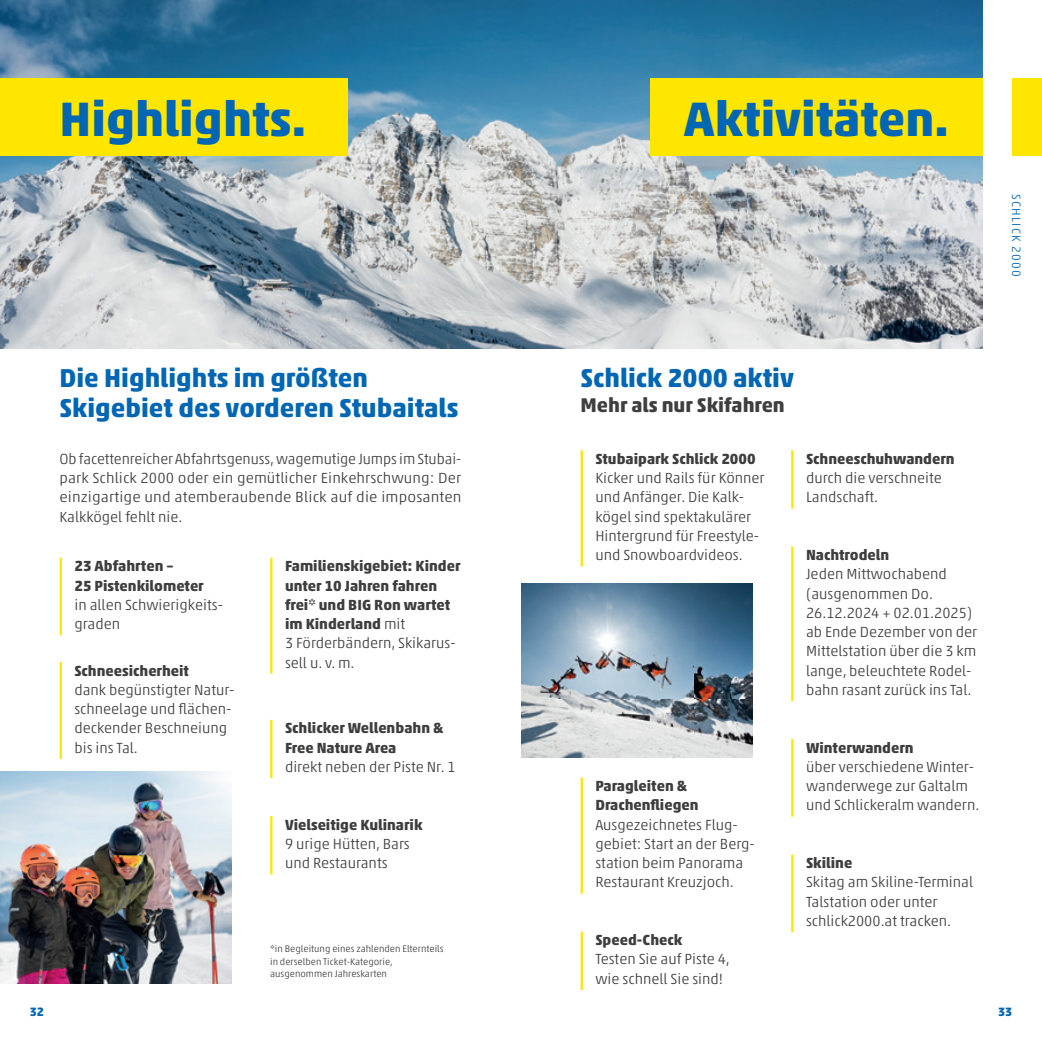
<style>
.page{position:relative;width:1042px;height:1042px;background:#fff}
.page>*{position:absolute;margin:0;border:0;box-sizing:border-box;transform-origin:0 0}
.t1{font:700 49px "Akko Std";color:#0166b3}
.t2{font:700 26.25px/29.8px "Akko Std";color:#0166b3}
.t3{font:700 20.12px "Akko Std";color:#3e3e3f}
.t4{font:300 14.88px/19.2px "Akko Std";color:#3e3e3f}
.t5{font:700 14.88px/19.2px "Akko Std";color:#3e3e3f}
.t6{font:300 12.25px "Akko Std";letter-spacing:.1em;color:#0166b3}
.t7{font:700 12.25px "Akko Std";color:#0166b3}
.t8{font:300 9.62px/12.2px "Akko Std";color:#3e3e3f}
.s1{font-weight:300}
</style>
<div class="page">
<div style="left:1012px;top:79px;width:30px;height:77px;background:#ffe601"></div>
<img style="left:0;top:0;width:982px;height:348px">
<div style="left:650px;top:79px;width:332px;height:77px;background:#ffe601"></div>
<img style="left:521px;top:584px;width:231px;height:173px">
<hr style="left:580px;top:450px;width:3px;height:116px;background:#ffe601">
<hr style="left:580px;top:777px;width:3px;height:116px;background:#ffe601">
<hr style="left:580px;top:931px;width:3px;height:59px;background:#ffe601">
<hr style="left:791px;top:450px;width:2px;height:58px;background:#ffe601">
<hr style="left:791px;top:546px;width:2px;height:155px;background:#ffe601">
<hr style="left:791px;top:739px;width:2px;height:77px;background:#ffe601">
<hr style="left:791px;top:854px;width:2px;height:78px;background:#ffe601">
<img style="left:0;top:772px;width:232px;height:212px">
<hr style="left:60px;top:558px;width:2px;height:77px;background:#ffe601">
<hr style="left:60px;top:662px;width:2px;height:97px;background:#ffe601">
<hr style="left:270px;top:558px;width:2px;height:116px;background:#ffe601">
<hr style="left:270px;top:720px;width:2px;height:58px;background:#ffe601">
<hr style="left:270px;top:816px;width:2px;height:58px;background:#ffe601">
<div style="left:0;top:79px;width:347px;height:77px;background:#ffe601"></div>
<h1 class="t1" style="left:60px;top:89px;width:248px">Highlights.</h1>
<h2 class="t2" style="left:60px;top:363px;width:400px">Die Highlights im größten<br>Skigebiet des vorderen Stubaitals</h2>
<p class="t4" style="left:60px;top:449px;width:403px;text-align:justify">Ob facettenreicher Abfahrtsgenuss, wagemutige Jumps im Stubai&shy;park Schlick 2000 oder ein gemütlicher Einkehrschwung: Der einzigartige und atemberaubende Blick auf die imposanten Kalkkögel fehlt nie.</p>
<p class="t5" style="left:74px;top:556px;width:131px">23 Abfahrten –<br>25 Pistenkilometer</p>
<p class="t4" style="left:74px;top:595px;width:150px">in allen Schwierigkeits&shy;graden</p>
<p class="t5" style="left:74px;top:661px;width:116px">Schneesicherheit</p>
<p class="t4" style="left:74px;top:680px;width:162px">dank begünstigter Natur&shy;schneelage und flächen&shy;deckender Beschneiung bis ins Tal.</p>
<p class="t5" style="left:285px;top:556px;width:177px">Familienskigebiet: Kinder unter 10 Jahren fahren frei* und BIG Ron wartet im Kinderland <span class="s1">mit<br>3 Förderbändern, Skikarus&shy;sell u. v. m.</span></p>
<p class="t5" style="left:285px;top:718px;width:160px">Schlicker Wellenbahn &amp;<br>Free Nature Area</p>
<p class="t4" style="left:285px;top:757px;width:172px">direkt neben der Piste Nr. 1</p>
<p class="t5" style="left:285px;top:815px;width:139px">Vielseitige Kulinarik</p>
<p class="t4" style="left:285px;top:834px;width:126px">9 urige Hütten, Bars und Restaurants</p>
<p class="t8" style="left:270px;top:943px;width:175px">*in Begleitung eines zahlenden Elternteils in derselben Ticket-Kategorie, ausgenommen Jahreskarten</p>
<h1 class="t1" style="left:684px;top:89px;width:266px">Aktivitäten.</h1>
<p class="t6" style="left:1024px;top:194px;width:84px;rotate:90deg">SCHLICK 2000</p>
<h2 class="t2" style="left:580px;top:363px;width:215px">Schlick 2000 aktiv</h2>
<h3 class="t3" style="left:580px;top:392px;width:206px">Mehr als nur Skifahren</h3>
<p class="t5" style="left:595px;top:449px;width:162px">Stubaipark Schlick 2000</p>
<p class="t4" style="left:595px;top:468px;width:171px">Kicker und Rails für Könner und Anfänger. Die Kalk&shy;kögel sind spektakulärer<br>Hintergrund für Freestyle&shy;und Snowboardvideos.</p>
<p class="t5" style="left:806px;top:449px;width:150px">Schneeschuhwandern</p>
<p class="t4" style="left:806px;top:468px;width:137px">durch die verschneite<br>Landschaft.</p>
<p class="t5" style="left:806px;top:545px;width:85px">Nachtrodeln</p>
<p class="t4" style="left:806px;top:564px;width:173px">Jeden Mittwochabend (ausgenommen Do.<br>26.12.2024 + 02.01.2025) ab Ende Dezember von der<br>Mittelstation über die 3 km lange, beleuchtete Rodel&shy;bahn rasant zurück ins Tal.</p>
<p class="t5" style="left:595px;top:776px;width:105px">Paragleiten &amp;<br>Drachenfliegen</p>
<p class="t4" style="left:595px;top:815px;width:161px">Ausgezeichnetes Flug&shy;gebiet: Start an der Berg&shy;station beim Panorama<br>Restaurant Kreuzjoch.</p>
<p class="t5" style="left:595px;top:930px;width:88px">Speed-Check</p>
<p class="t4" style="left:595px;top:949px;width:136px">Testen Sie auf Piste 4, wie schnell Sie sind!</p>
<p class="t5" style="left:806px;top:738px;width:109px">Winterwandern</p>
<p class="t4" style="left:806px;top:757px;width:175px">über verschiedene Winter&shy;wanderwege zur Galtalm und Schlickeralm wandern.</p>
<p class="t5" style="left:806px;top:853px;width:48px">Skiline</p>
<p class="t4" style="left:806px;top:872px;width:169px">Skitag am Skiline-Terminal<br>Talstation oder unter schlick2000.at tracken.</p>
<p class="t7" style="left:30px;top:1004px;width:16px">32</p>
<p class="t7" style="left:998px;top:1004px;width:16px">33</p>
</div>
